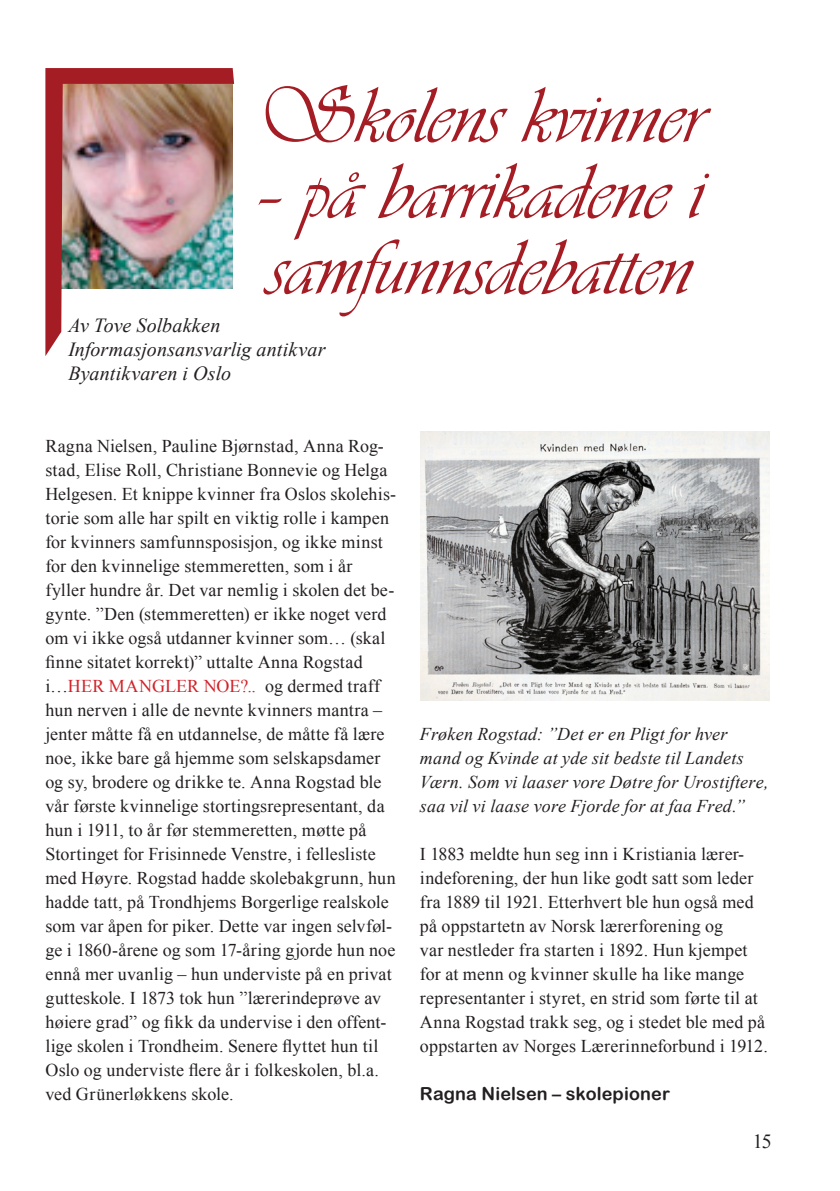
<style>
.page{position:relative;width:840px;height:1191px;background:#fff}
.page>*{position:absolute;margin:0;border:0;box-sizing:border-box;transform-origin:0 0}
._01_Undertittel{font:82px/76px "Vivaldii";color:#a51d24}
._01_Bildetekst{font:italic 20px "Times New Roman";letter-spacing:.005em;color:#231f20}
._01_Brødtekst{font:20px "Times New Roman";color:#231f20}
._01_Brødtekst-2{font:18px/24px "Times New Roman";letter-spacing:.01em;color:#231f20}
._01_Brødtekst-3{font:italic 18px/24px "Times New Roman";letter-spacing:.01em;color:#231f20}
._01_Brødtekst-4{font:18px "Arial Rounded MT Bold";letter-spacing:.01em;color:#231f20}
.s1{color:#d1232a}
</style>
<div class="page">
<img style="left:45px;top:68px;width:189px;height:288px">
<img style="left:420px;top:431px;width:349px;height:269px">
<p class="_01_Undertittel" style="left:255px;top:79px;width:450px">Skolens kvinner</p>
<p class="_01_Undertittel" style="left:255px;top:155px;width:448px">– på barrikadene i samfunnsdebatten</p>
<p class="_01_Bildetekst" style="left:68px;top:312px;width:153px">Av Tove Solbakken</p>
<p class="_01_Bildetekst" style="left:68px;top:336px;width:258px">Informasjonsansvarlig antikvar</p>
<p class="_01_Bildetekst" style="left:68px;top:360px;width:164px">Byantikvaren i Oslo</p>
<p class="_01_Brødtekst-2" style="left:45px;top:434px;width:352px">Ragna Nielsen, Pauline Bjørnstad, Anna Rog&shy;stad, Elise Roll, Christiane Bonnevie og Helga Helgesen. Et knippe kvinner fra Oslos skolehis&shy;torie som alle har spilt en viktig rolle i kampen for kvinners samfunnsposisjon, og ikke minst for den kvinnelige stemmeretten, som i år fyller hundre år. Det var nemlig i skolen det be&shy;gynte. ”Den (stemmeretten) er ikke noget verd om vi ikke også utdanner kvinner som… (skal finne sitatet korrekt)” uttalte Anna Rogstad i…<span class="s1">HER MANGLER NOE?..</span> og dermed traff hun nerven i alle de nevnte kvinners mantra – jenter måtte få en utdannelse, de måtte få lære noe, ikke bare gå hjemme som selskapsdamer og sy, brodere og drikke te. Anna Rogstad ble vår første kvinnelige stortingsrepresentant, da hun i 1911, to år før stemmeretten, møtte på Stortinget for Frisinnede Venstre, i fellesliste med Høyre. Rogstad hadde skolebakgrunn, hun hadde tatt, på Trondhjems Borgerlige realskole som var åpen for piker. Dette var ingen selvføl&shy;ge i 1860-årene og som 17-åring gjorde hun noe ennå mer uvanlig – hun underviste på en privat gutteskole. I 1873 tok hun ”lærerindeprøve av høiere grad” og fikk da undervise i den offent&shy;lige skolen i Trondheim. Senere flyttet hun til Oslo og underviste flere år i folkeskolen, bl.a. ved Grünerløkkens skole.</p>
<p class="_01_Brødtekst-3" style="left:420px;top:722px;width:350px">Frøken Rogstad: ”Det er en Pligt for hver mand og Kvinde at yde sit bedste til Landets Værn. Som vi laaser vore Døtre for Urostiftere, saa vil vi laase vore Fjorde for at faa Fred.”</p>
<p class="_01_Brødtekst-2" style="left:420px;top:842px;width:349px">I 1883 meldte hun seg inn i Kristiania lærer&shy;indeforening, der hun like godt satt som leder fra 1889 til 1921. Etterhvert ble hun også med på oppstartetn av Norsk lærerforening og<br>var nestleder fra starten i 1892. Hun kjempet for at menn og kvinner skulle ha like mange representanter i styret, en strid som førte til at Anna Rogstad trakk seg, og i stedet ble med på oppstarten av Norges Lærerinneforbund i 1912.</p>
<p class="_01_Brødtekst-4" style="left:420px;top:1083px;width:251px">Ragna Nielsen – skolepioner</p>
<p class="_01_Brødtekst" style="left:752px;top:1128px;width:21px">15</p>
</div>
